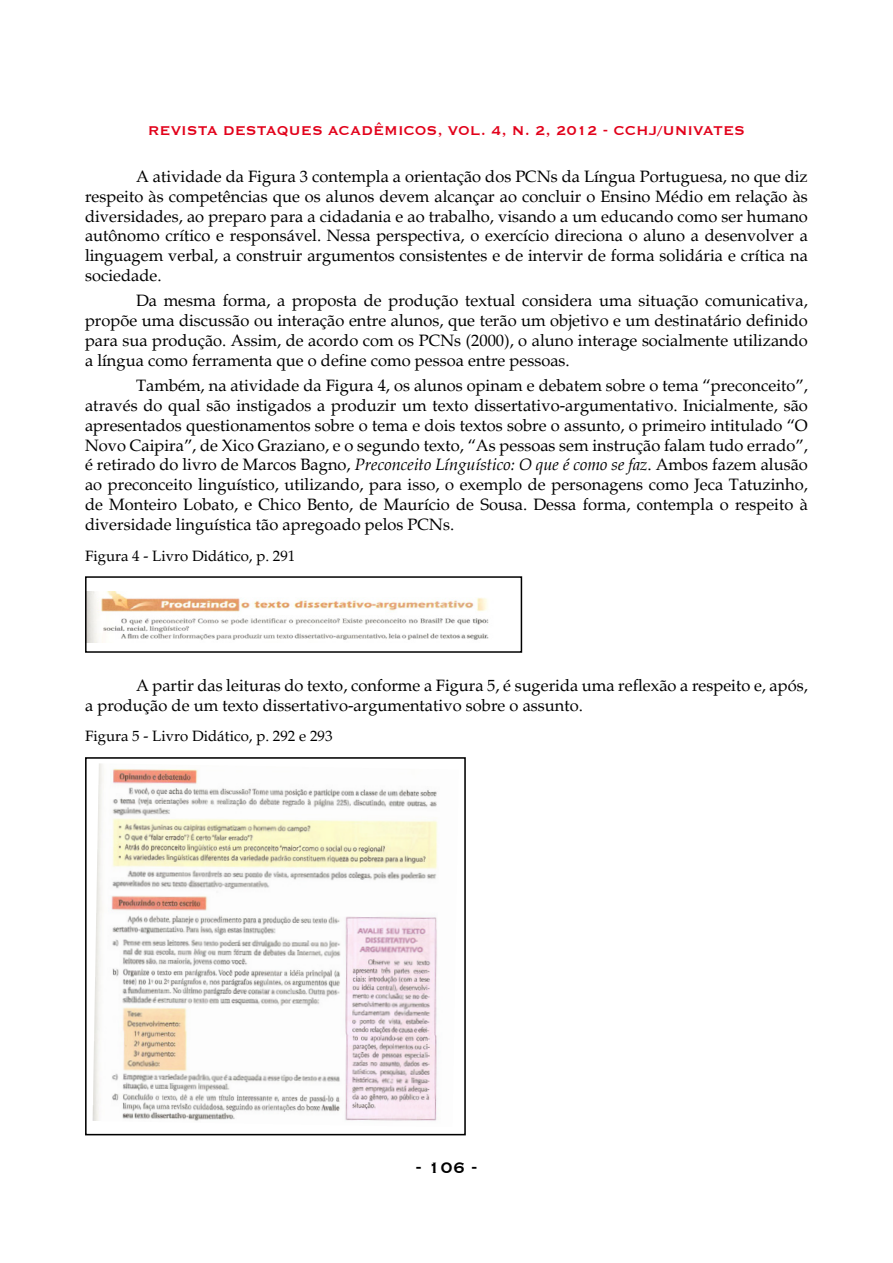
<style>
.page{position:relative;width:893px;height:1263px;background:#fff}
.page>*{position:absolute;margin:0;border:0;box-sizing:border-box;transform-origin:0 0}
.t1{font:700 19.5px "Copperplate Gothic BT";color:#000}
.t2{font:16.5px/19.8px "Palatino";color:#000;text-align:justify}
.t3{font:700 16.5px "Copperplate Gothic BT";color:#e2011a}
.t4{font:15px "Palatino";color:#000}
.s1{font-style:italic}
</style>
<div class="page">
<img style="left:88px;top:591px;width:401px;height:51px">
<div style="left:85px;top:576px;width:437px;height:77px;border:2px solid #000"></div>
<img style="left:93px;top:763px;width:345px;height:358px">
<div style="left:85px;top:757px;width:381px;height:378px;border:2px solid #000"></div>
<p class="t3" style="left:148px;top:122px;width:599px">REVISTA DESTAQUES ACADÊMICOS, VOL. 4, N. 2, 2012 - CCHJ/UNIVATES</p>
<p class="t2" style="left:85px;top:167px;width:724px;text-indent:51px">A atividade da Figura 3 contempla a orientação dos PCNs da Língua Portuguesa, no que diz respeito às competências que os alunos devem alcançar ao concluir o Ensino Médio em relação às diversidades, ao preparo para a cidadania e ao trabalho, visando a um educando como ser humano autônomo crítico e responsável. Nessa perspectiva, o exercício direciona o aluno a desenvolver a linguagem verbal, a construir argumentos consistentes e de intervir de forma solidária e crítica na sociedade.</p>
<p class="t2" style="left:85px;top:291px;width:724px;text-indent:51px">Da mesma forma, a proposta de produção textual considera uma situação comunicativa, propõe uma discussão ou interação entre alunos, que terão um objetivo e um destinatário definido para sua produção. Assim, de acordo com os PCNs (2000), o aluno interage socialmente utilizando a língua como ferramenta que o define como pessoa entre pessoas.</p>
<p class="t2" style="left:85px;top:376px;width:724px;text-indent:51px">Também, na atividade da Figura 4, os alunos opinam e debatem sobre o tema “preconceito”, através do qual são instigados a produzir um texto dissertativo-argumentativo. Inicialmente, são apresentados questionamentos sobre o tema e dois textos sobre o assunto, o primeiro intitulado “O Novo Caipira”, de Xico Graziano, e o segundo texto, “As pessoas sem instrução falam tudo errado”, é retirado do livro de Marcos Bagno, <span class="s1">Preconceito Línguístico: O que é como se faz</span>. Ambos fazem alusão ao preconceito linguístico, utilizando, para isso, o exemplo de personagens como Jeca Tatuzinho, de Monteiro Lobato, e Chico Bento, de Maurício de Sousa. Dessa forma, contempla o respeito à diversidade linguística tão apregoado pelos PCNs.</p>
<p class="t4" style="left:85px;top:546px;width:212px">Figura 4 - Livro Didático, p. 291</p>
<p class="t2" style="left:85px;top:676px;width:724px;text-indent:51px">A partir das leituras do texto, conforme a Figura 5, é sugerida uma reflexão a respeito e, após, a produção de um texto dissertativo-argumentativo sobre o assunto.</p>
<p class="t4" style="left:85px;top:727px;width:249px">Figura 5 - Livro Didático, p. 292 e 293</p>
<p class="t1" style="left:415px;top:1157px;width:64px">- 106 -</p>
</div>
